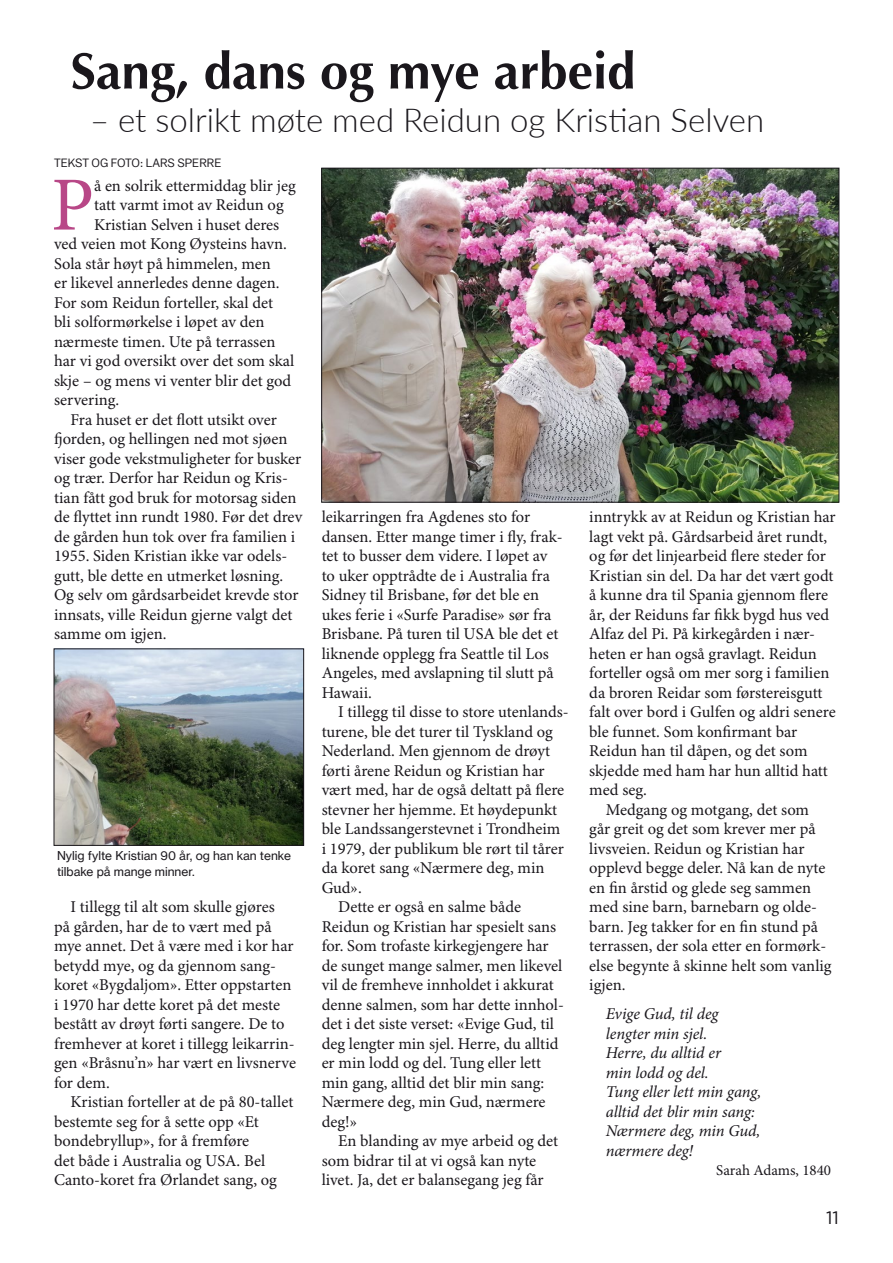
<style>
.page{position:relative;width:893px;height:1263px;background:#fff}
.page>*{position:absolute;margin:0;border:0;box-sizing:border-box;transform-origin:0 0}
.Brødtekst{font:76.5px "Minion Pro";color:#b84787}
.Brødtekst-2{font:700 51px "Optima LT Std";color:#1a171c}
.Brødtekst-3{font:300 33px "Lato";color:#1a171c}
.t1{font:18px "Gotham HTF";color:#1a171c}
.Brødtekst-4{font:16.5px/19.5px "Minion Pro";color:#1a171c}
.Brødtekst-5{font:italic 16.5px "Minion Pro";letter-spacing:-.01em;color:#1a171c}
.Brødtekst-6{font:15px "Minion Pro";color:#1a171c}
.Bildetekst{font:12px/16.5px "Neue Haas Grotesk Text Pro";color:#1a171c}
.Forfatter{font:12px "Balto";color:#1a171c}
</style>
<div class="page">
<img style="left:323px;top:170px;width:514px;height:331px">
<img style="left:56px;top:650px;width:246px;height:194px">
<div style="left:54px;top:648px;width:250px;height:198px;border:1px solid #1a171c"></div>
<p class="Brødtekst-2" style="left:70px;top:41px;width:567px">Sang, dans og mye arbeid</p>
<p class="Brødtekst-3" style="left:90px;top:97px;width:676px">-– et solrikt møte med Reidun og Kristian Selven</p>
<p class="Forfatter" style="left:54px;top:156px;width:169px">TEKST OG FOTO: LARS SPERRE</p>
<p class="Brødtekst" style="left:51px;top:159px;width:45px">P</p>
<p class="Brødtekst-4" style="left:94px;top:176px;width:203px">å en solrik ettermiddag blir jeg</p>
<p class="Brødtekst-4" style="left:94px;top:196px;width:191px">tatt varmt imot av Reidun og</p>
<p class="Brødtekst-4" style="left:94px;top:215px;width:187px">Kristian Selven i huset deres</p>
<p class="Brødtekst-4" style="left:54px;top:235px;width:234px">ved veien mot Kong Øysteins havn.</p>
<p class="Brødtekst-4" style="left:54px;top:254px;width:218px">Sola står høyt på himmelen, men</p>
<p class="Brødtekst-4" style="left:54px;top:274px;width:227px">er likevel annerledes denne dagen.</p>
<p class="Brødtekst-4" style="left:54px;top:293px;width:221px">For som Reidun forteller, skal det</p>
<p class="Brødtekst-4" style="left:54px;top:313px;width:212px">bli solformørkelse i løpet av den</p>
<p class="Brødtekst-4" style="left:54px;top:332px;width:223px">nærmeste timen. Ute på terrassen</p>
<p class="Brødtekst-4" style="left:54px;top:352px;width:242px">har vi god oversikt over det som skal</p>
<p class="Brødtekst-4" style="left:54px;top:371px;width:239px">skje – og mens vi venter blir det god</p>
<p class="Brødtekst-4" style="left:54px;top:391px;width:67px">servering.</p>
<p class="Brødtekst-4" style="left:54px;top:410px;width:250px;text-indent:16px">Fra huset er det flott utsikt over fjorden, og hellingen ned mot sjøen viser gode vekstmuligheter for busker og trær. Derfor har Reidun og Kris&shy;tian fått god bruk for motorsag siden de flyttet inn rundt 1980. Før det drev de gården hun tok over fra familien i 1955. Siden Kristian ikke var odels&shy;gutt, ble dette en utmerket løsning.<br>Og selv om gårdsarbeidet krevde stor innsats, ville Reidun gjerne valgt det samme om igjen.</p>
<p class="Bildetekst" style="left:57px;top:847px;width:235px">Nylig fylte Kristian 90 år, og han kan tenke tilbake på mange minner.</p>
<p class="Brødtekst-4" style="left:54px;top:898px;width:244px;text-indent:16px">I tillegg til alt som skulle gjøres<br>på gården, har de to vært med på mye annet. Det å være med i kor har betydd mye, og da gjennom sang&shy;koret «Bygdaljom». Etter oppstarten i 1970 har dette koret på det meste bestått av drøyt førti sangere. De to fremhever at koret i tillegg leikarrin&shy;gen «Bråsnu’n» har vært en livsnerve for dem.</p>
<p class="Brødtekst-4" style="left:54px;top:1093px;width:241px;text-indent:16px">Kristian forteller at de på 80-tallet bestemte seg for å sette opp «Et bondebryllup», for å fremføre<br>det både i Australia og USA. Bel<br>Canto-koret fra Ørlandet sang, og</p>
<p class="Brødtekst-4" style="left:322px;top:508px;width:243px">leikarringen fra Agdenes sto for dansen. Etter mange timer i fly, frak&shy;tet to busser dem videre. I løpet av to uker opptrådte de i Australia fra<br>Sidney til Brisbane, før det ble en ukes ferie i «Surfe Paradise» sør fra<br>Brisbane. På turen til USA ble det et liknende opplegg fra Seattle til Los<br>Angeles, med avslapning til slutt på<br>Hawaii.</p>
<p class="Brødtekst-4" style="left:322px;top:703px;width:247px;text-indent:16px">I tillegg til disse to store utenlands&shy;turene, ble det turer til Tyskland og<br>Nederland. Men gjennom de drøyt</p>
<p class="Brødtekst-4" style="left:322px;top:761px;width:244px">førti årene Reidun og Kristian har vært med, har de også deltatt på flere stevner her hjemme. Et høydepunkt ble Landssangerstevnet i Trondheim i 1979, der publikum ble rørt til tårer da koret sang «Nærmere deg, min<br>Gud».</p>
<p class="Brødtekst-4" style="left:322px;top:898px;width:244px;text-indent:16px">Dette er også en salme både<br>Reidun og Kristian har spesielt sans for. Som trofaste kirkegjengere har de sunget mange salmer, men likevel vil de fremheve innholdet i akkurat denne salmen, som har dette innhol&shy;det i det siste verset: «Evige Gud, til deg lengter min sjel. Herre, du alltid er min lodd og del. Tung eller lett min gang, alltid det blir min sang:<br>Nærmere deg, min Gud, nærmere deg!»</p>
<p class="Brødtekst-4" style="left:322px;top:1132px;width:238px;text-indent:16px">En blanding av mye arbeid og det som bidrar til at vi også kan nyte livet. Ja, det er balansegang jeg får</p>
<p class="Brødtekst-4" style="left:589px;top:508px;width:248px">inntrykk av at Reidun og Kristian har lagt vekt på. Gårdsarbeid året rundt, og før det linjearbeid flere steder for Kristian sin del. Da har det vært godt å kunne dra til Spania gjennom flere år, der Reiduns far fikk bygd hus ved Alfaz del Pi. På kirkegården i nær&shy;heten er han også gravlagt. Reidun forteller også om mer sorg i familien da broren Reidar som førstereisgutt falt over bord i Gulfen og aldri senere ble funnet. Som konfirmant bar Reidun han til dåpen, og det som skjedde med ham har hun alltid hatt med seg.</p>
<p class="Brødtekst-4" style="left:589px;top:800px;width:244px;text-indent:16px">Medgang og motgang, det som går greit og det som krever mer på livsveien. Reidun og Kristian har opplevd begge deler. Nå kan de nyte en fin årstid og glede seg sammen med sine barn, barnebarn og olde&shy;barn. Jeg takker for en fin stund på terrassen, der sola etter en formørk&shy;else begynte å skinne helt som vanlig igjen.</p>
<p class="Brødtekst-5" style="left:606px;top:1003px;width:114px">Evige Gud, til deg</p>
<p class="Brødtekst-5" style="left:606px;top:1022px;width:103px">lengter min sjel.</p>
<p class="Brødtekst-5" style="left:606px;top:1042px;width:117px">Herre, du alltid er</p>
<p class="Brødtekst-5" style="left:606px;top:1061px;width:104px">min lodd og del.</p>
<p class="Brødtekst-5" style="left:606px;top:1081px;width:157px">Tung eller lett min gang,</p>
<p class="Brødtekst-5" style="left:606px;top:1100px;width:151px">alltid det blir min sang:</p>
<p class="Brødtekst-5" style="left:606px;top:1120px;width:156px">Nærmere deg, min Gud,</p>
<p class="Brødtekst-5" style="left:606px;top:1139px;width:89px">nærmere deg!</p>
<p class="Brødtekst-6" style="left:716px;top:1162px;width:116px">Sarah Adams, 1840</p>
<p class="t1" style="left:826px;top:1207px;width:14px">11</p>
</div>
